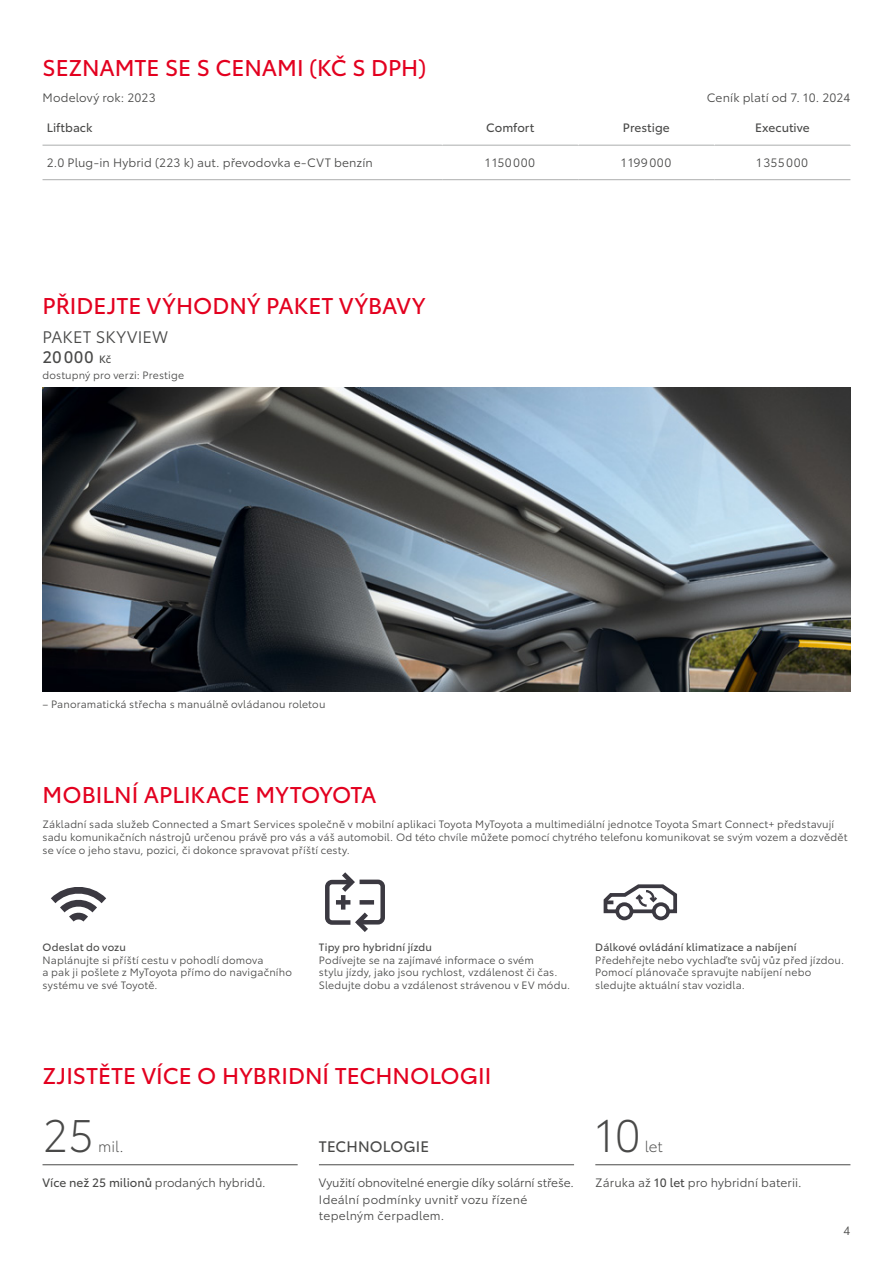
<style>
.page{position:relative;width:893px;height:1263px;background:#fff}
.page>*{position:absolute;margin:0;border:0;box-sizing:border-box;transform-origin:0 0}
.t1{font:300 45px "Toyota Type";color:#494948}
.t2{font:22.5px "Toyota Type";color:#e3001f}
.t3{font:16.5px/19.8px "Toyota Type";letter-spacing:.015em;color:#494948}
.t4{font:15px "Toyota Type";letter-spacing:.01em;color:#494948}
.t5{font:300 15px "Toyota Type";letter-spacing:-.01em;color:#494948}
.t6{font:12px/16.5px "Toyota Type";letter-spacing:.01em;color:#494948}
.t7{font:12px "Toyota Type";letter-spacing:.005em;color:#494948}
.t8{font:12px "Toyota Type";letter-spacing:.045em;color:#494948}
.t9{font:10.5px/12.6px "Toyota Type";letter-spacing:.015em;color:#494948}
.t10{font:10.5px "Toyota Type";letter-spacing:.015em;color:#494948}
.s1{font-style:inherit}
.s2{font-size:10.5px}
</style>
<div class="page">
<img style="left:43px;top:388px;width:807px;height:304px">
<svg style="left:443px;top:144px;width:407px;height:1px"></svg>
<hr style="left:43px;top:145px;width:399px;height:1px;background:#acadad">
<hr style="left:43px;top:179px;width:399px;height:1px;background:#acadad">
<hr style="left:442px;top:145px;width:136px;height:1px;background:#acadad">
<hr style="left:442px;top:179px;width:136px;height:1px;background:#acadad">
<hr style="left:578px;top:145px;width:136px;height:1px;background:#acadad">
<hr style="left:578px;top:179px;width:136px;height:1px;background:#acadad">
<hr style="left:714px;top:145px;width:137px;height:1px;background:#acadad">
<hr style="left:714px;top:179px;width:136px;height:1px;background:#acadad">
<hr style="left:578px;top:111px;width:1px;height:34px;background:#fff">
<hr style="left:714px;top:111px;width:1px;height:34px;background:#fff">
<hr style="left:43px;top:1164px;width:255px;height:1px;background:#494948">
<hr style="left:319px;top:1164px;width:255px;height:1px;background:#494948">
<hr style="left:595px;top:1164px;width:255px;height:1px;background:#494948">
<svg style="left:51px;top:887px;width:56px;height:35px"></svg>
<svg style="left:325px;top:872px;width:60px;height:60px"></svg>
<div style="left:615px;top:902px;width:18px;height:18px;border:4px solid #3b3941;border-radius:50%"></div>
<div style="left:652px;top:902px;width:18px;height:18px;border:4px solid #3b3941;border-radius:50%"></div>
<svg style="left:603px;top:884px;width:75px;height:31px"></svg>
<h2 class="t2" style="left:43px;top:51px;width:385px">SEZNAMTE SE S CENAMI (KČ S DPH)</h2>
<p class="t6" style="left:43px;top:89px;width:115px">Modelový rok: 2023</p>
<p class="t6" style="left:707px;top:89px;width:145px">Ceník platí od 7. 10. 2024</p>
<p class="t7" style="left:47px;top:119px;width:47px">Liftback</p>
<p class="t7" style="left:486px;top:119px;width:50px">Comfort</p>
<p class="t7" style="left:623px;top:119px;width:48px">Prestige</p>
<p class="t7" style="left:755px;top:119px;width:56px">Executive</p>
<p class="t6" style="left:47px;top:153px;width:328px">2.0 Plug-in Hybrid (223 k) aut. převodovka e-CVT benzín</p>
<p class="t8" style="left:485px;top:154px;width:51px">1150000</p>
<p class="t8" style="left:621px;top:154px;width:52px">1199000</p>
<p class="t8" style="left:757px;top:154px;width:53px">1355000</p>
<h2 class="t2" style="left:43px;top:289px;width:385px">PŘIDEJTE VÝHODNÝ PAKET VÝBAVY</h2>
<h3 class="t3" style="left:43px;top:326px;width:127px">PAKET SKYVIEW<br><span class="s1">20000</span> <span class="s2">Kč</span></h3>
<p class="t9" style="left:43px;top:368px;width:143px">dostupný pro verzi: Prestige</p>
<p class="t9" style="left:43px;top:697px;width:284px">– Panoramatická střecha s manuálně ovládanou roletou</p>
<h2 class="t2" style="left:43px;top:778px;width:336px">MOBILNÍ APLIKACE MYTOYOTA</h2>
<p class="t9" style="left:43px;top:817px;width:807px">Základní sada služeb Connected a Smart Services společně v mobilní aplikaci Toyota MyToyota a multimediální jednotce Toyota Smart Connect+ představují sadu komunikačních nástrojů určenou právě pro vás a váš automobil. Od této chvíle můžete pomocí chytrého telefonu komunikovat se svým vozem a dozvědět se více o jeho stavu, pozici, či dokonce spravovat příští cesty.</p>
<p class="t10" style="left:43px;top:939px;width:85px">Odeslat do vozu</p>
<p class="t9" style="left:43px;top:953px;width:251px">Naplánujte si příští cestu v pohodlí domova<br>a pak ji pošlete z MyToyota přímo do navigačního systému ve své Toyotě.</p>
<p class="t10" style="left:319px;top:939px;width:115px">Tipy pro hybridní jízdu</p>
<p class="t9" style="left:319px;top:953px;width:253px">Podívejte se na zajímavé informace o svém<br>stylu jízdy, jako jsou rychlost, vzdálenost či čas.<br>Sledujte dobu a vzdálenost strávenou v EV módu.</p>
<p class="t10" style="left:595px;top:939px;width:203px">Dálkové ovládání klimatizace a nabíjení</p>
<p class="t9" style="left:595px;top:953px;width:250px">Předehřejte nebo vychlaďte svůj vůz před jízdou.<br>Pomocí plánovače spravujte nabíjení nebo sledujte aktuální stav vozidla.</p>
<h2 class="t2" style="left:43px;top:1059px;width:450px">ZJISTĚTE VÍCE O HYBRIDNÍ TECHNOLOGII</h2>
<h1 class="t1" style="left:43px;top:1103px;width:53px">25</h1>
<h3 class="t5" style="left:98px;top:1135px;width:27px">mil.</h3>
<p class="t6" style="left:43px;top:1174px;width:225px"><span class="s1">Více než 25 milionů</span> prodaných hybridů.</p>
<h3 class="t4" style="left:319px;top:1135px;width:112px">TECHNOLOGIE</h3>
<p class="t6" style="left:319px;top:1174px;width:257px">Využití obnovitelné energie díky solární střeše.<br>Ideální podmínky uvnitř vozu řízené tepelným čerpadlem.</p>
<h1 class="t1" style="left:595px;top:1103px;width:47px">10</h1>
<h3 class="t5" style="left:645px;top:1135px;width:19px">let</h3>
<p class="t6" style="left:595px;top:1174px;width:208px">Záruka až <span class="s1">10 let</span> pro hybridní baterii.</p>
<p class="t6" style="left:844px;top:1221px;width:8px">4</p>
</div>
